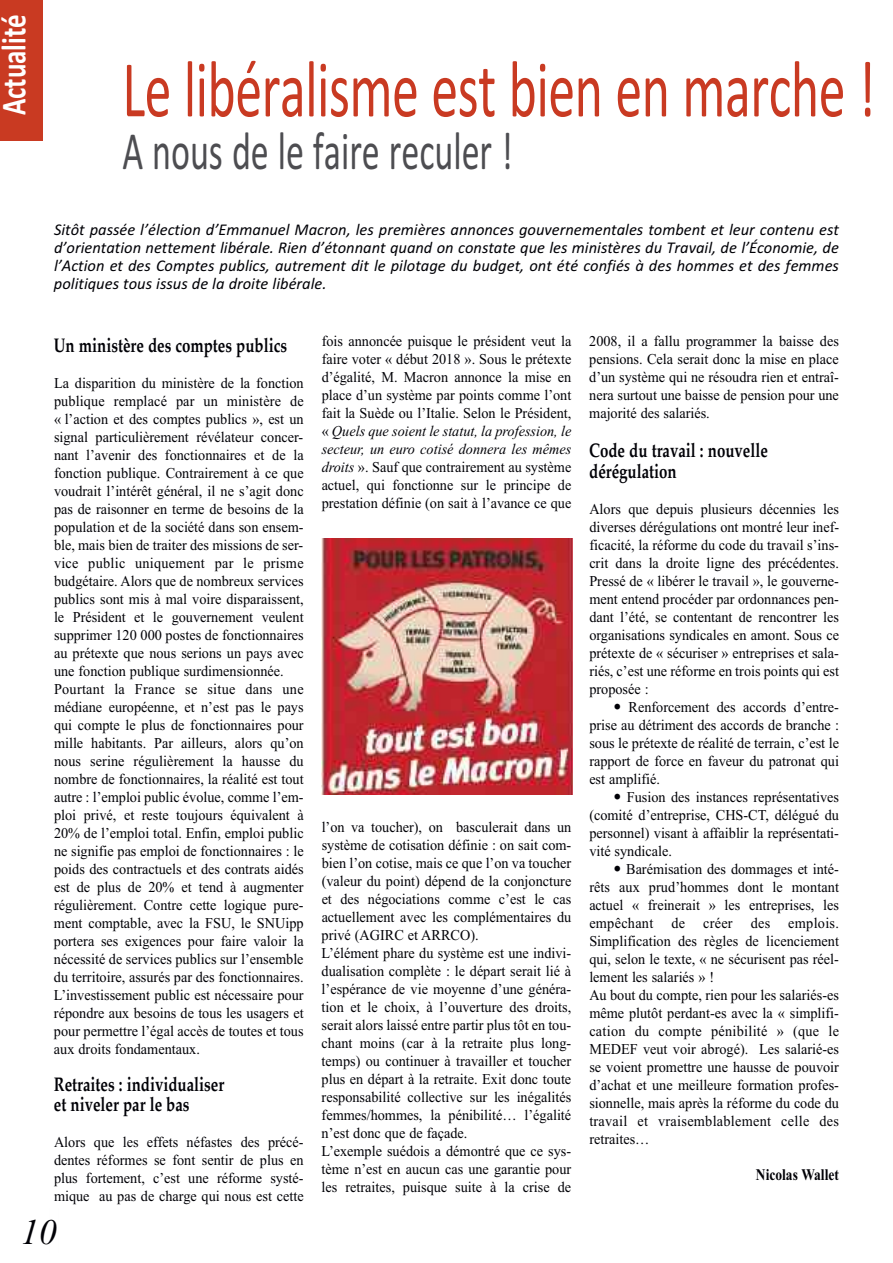
<style>
.page{position:relative;width:893px;height:1263px;background:#fff}
.page>*{position:absolute;margin:0;border:0;box-sizing:border-box;transform-origin:0 0}
.t1{font:81px "Calibri";letter-spacing:-.01em;color:#c93a22;scale:.67 1}
.t2{font:54px "Calibri";color:#4d4d51;scale:.67 1}
.t3{font:italic 36px "Times New Roman";color:#000006}
.t4{font:700 35.1px "Calibri";color:#fff;scale:.77 1}
.t5{font:700 19.5px/19.5px "Palatino";color:#000006;scale:.77 1}
.t6{font:italic 16.5px/18px "Calibri";color:#000006;text-align:justify}
.t7{font:700 16.2px "Times New Roman";color:#000006;scale:.83 1}
.t8{font:15px/18px "Times New Roman";color:#000006;text-align:justify;scale:.95 1}
.s1{font-style:italic}
</style>
<div class="page">
<img style="left:322px;top:539px;width:250px;height:255px">
<div style="left:0;top:0;width:42px;height:141px;background:#c93a22"></div>
<h3 class="t4" style="left:-7px;top:115px;width:133px;rotate:-90deg">Actualité</h3>
<h1 class="t1" style="left:122px;top:41px;width:1125px">Le libéralisme est bien en marche !</h1>
<h2 class="t2" style="left:122px;top:119px;width:584px">A nous de le faire reculer !</h2>
<p class="t6" style="left:54px;top:221px;width:786px">Sitôt passée l’élection d’Emmanuel Macron, les premières annonces gouvernementales tombent et leur contenu est d’orientation nettement libérale. Rien d’étonnant quand on constate que les ministères du Travail, de l’Économie, de l’Action et des Comptes publics, autrement dit le pilotage du budget, ont été confiés à des hommes et des femmes politiques tous issus de la droite libérale.</p>
<h3 class="t5" style="left:54px;top:337px;width:304px">Un ministère des comptes publics</h3>
<p class="t8" style="left:54px;top:374px;width:264px;text-align:left">La disparition du ministère de la fonction publique remplacé par un ministère de « l’action et des comptes publics », est un signal particulièrement révélateur concer&shy;nant l’avenir des fonctionnaires et de la fonction publique. Contrairement à ce que voudrait l’intérêt général, il ne s’agit donc pas de raisonner en terme de besoins de la population et de la société dans son ensem&shy;ble, mais bien de traiter des missions de ser&shy;vice public uniquement par le prisme budgétaire. Alors que de nombreux services publics sont mis à mal voire disparaissent, le Président et le gouvernement veulent supprimer 120 000 postes de fonctionnaires au prétexte que nous serions un pays avec une fonction publique surdimensionnée.<br>Pourtant la France se situe dans une médiane européenne, et n’est pas le pays qui compte le plus de fonctionnaires pour mille habitants. Par ailleurs, alors qu’on nous serine régulièrement la hausse du nombre de fonctionnaires, la réalité est tout autre : l’emploi public évolue, comme l’em&shy;ploi privé, et reste toujours équivalent à 20% de l’emploi total. Enfin, emploi public ne signifie pas emploi de fonctionnaires : le poids des contractuels et des contrats aidés est de plus de 20% et tend à augmenter régulièrement. Contre cette logique pure&shy;ment comptable, avec la FSU, le SNUipp portera ses exigences pour faire valoir la nécessité de services publics sur l’ensemble du territoire, assurés par des fonctionnaires.<br>L’investissement public est nécessaire pour répondre aux besoins de tous les usagers et pour permettre l’égal accès de toutes et tous aux droits fondamentaux.</p>
<h3 class="t5" style="left:54px;top:1076px;width:223px">Retraites : individualiser et niveler par le bas</h3>
<p class="t8" style="left:54px;top:1133px;width:264px">Alors que les effets néfastes des précé&shy;dentes réformes se font sentir de plus en plus fortement, c’est une réforme systé&shy;mique au pas de charge qui nous est cette</p>
<p class="t8" style="left:322px;top:332px;width:264px">fois annoncée puisque le président veut la faire voter « début 2018 ». Sous le prétexte d’égalité, M. Macron annonce la mise en place d’un système par points comme l’ont fait la Suède ou l’Italie. Selon le Président, « <span class="s1">Quels que soient le statut, la profession, le secteur, un euro cotisé donnera les mêmes droits</span> ». Sauf que contrairement au système actuel, qui fonctionne sur le principe de prestation définie (on sait à l’avance ce que</p>
<p class="t8" style="left:322px;top:818px;width:264px;text-align:left">l’on va toucher), on basculerait dans un système de cotisation définie : on sait com&shy;bien l’on cotise, mais ce que l’on va toucher (valeur du point) dépend de la conjoncture et des négociations comme c’est le cas actuellement avec les complémentaires du privé (AGIRC et ARRCO).<br>L’élément phare du système est une indivi&shy;dualisation complète : le départ serait lié à l’espérance de vie moyenne d’une généra&shy;tion et le choix, à l’ouverture des droits, serait alors laissé entre partir plus tôt en tou&shy;chant moins (car à la retraite plus long&shy;temps) ou continuer à travailler et toucher plus en départ à la retraite. Exit donc toute responsabilité collective sur les inégalités femmes/hommes, la pénibilité… l’égalité n’est donc que de façade.<br>L’exemple suédois a démontré que ce sys&shy;tème n’est en aucun cas une garantie pour les retraites, puisque suite à la crise de</p>
<p class="t8" style="left:589px;top:332px;width:264px">2008, il a fallu programmer la baisse des pensions. Cela serait donc la mise en place d’un système qui ne résoudra rien et entraî&shy;nera surtout une baisse de pension pour une majorité des salariés.</p>
<h3 class="t5" style="left:589px;top:441px;width:233px;line-height:21px">Code du travail : nouvelle dérégulation</h3>
<p class="t8" style="left:589px;top:500px;width:265px">Alors que depuis plusieurs décennies les diverses dérégulations ont montré leur inef&shy;ficacité, la réforme du code du travail s’ins&shy;crit dans la droite ligne des précédentes.<br>Pressé de « libérer le travail », le gouverne&shy;ment entend procéder par ordonnances pen&shy;dant l’été, se contentant de rencontrer les organisations syndicales en amont. Sous ce prétexte de « sécuriser » entreprises et sala&shy;riés, c’est une réforme en trois points qui est proposée :</p>
<p class="t8" style="left:589px;top:698px;width:264px;text-indent:39px">Renforcement des accords d’entre&shy;prise au détriment des accords de branche : sous le prétexte de réalité de terrain, c’est le rapport de force en faveur du patronat qui est amplifié.</p>
<p class="t8" style="left:589px;top:788px;width:264px;text-indent:37px">Fusion des instances représentatives (comité d’entreprise, CHS-CT, délégué du personnel) visant à affaiblir la représentati&shy;vité syndicale.</p>
<p class="t8" style="left:589px;top:860px;width:264px;text-align:left;text-indent:37px">Barémisation des dommages et inté&shy;rêts aux prud’hommes dont le montant actuel « freinerait » les entreprises, les empêchant de créer des emplois.<br>Simplification des règles de licenciement qui, selon le texte, « ne sécurisent pas réel&shy;lement les salariés » !<br>Au bout du compte, rien pour les salariés-es même plutôt perdant-es avec la « simplifi&shy;cation du compte pénibilité » (que le MEDEF veut voir abrogé). Les salarié-es se voient promettre une hausse de pouvoir d’achat et une meilleure formation profes&shy;sionnelle, mais après la réforme du code du travail et vraisemblablement celle des retraites…</p>
<p class="t7" style="left:756px;top:1165px;width:101px">Nicolas Wallet</p>
<h3 class="t3" style="left:21px;top:1210px;width:37px">10</h3>
</div>
